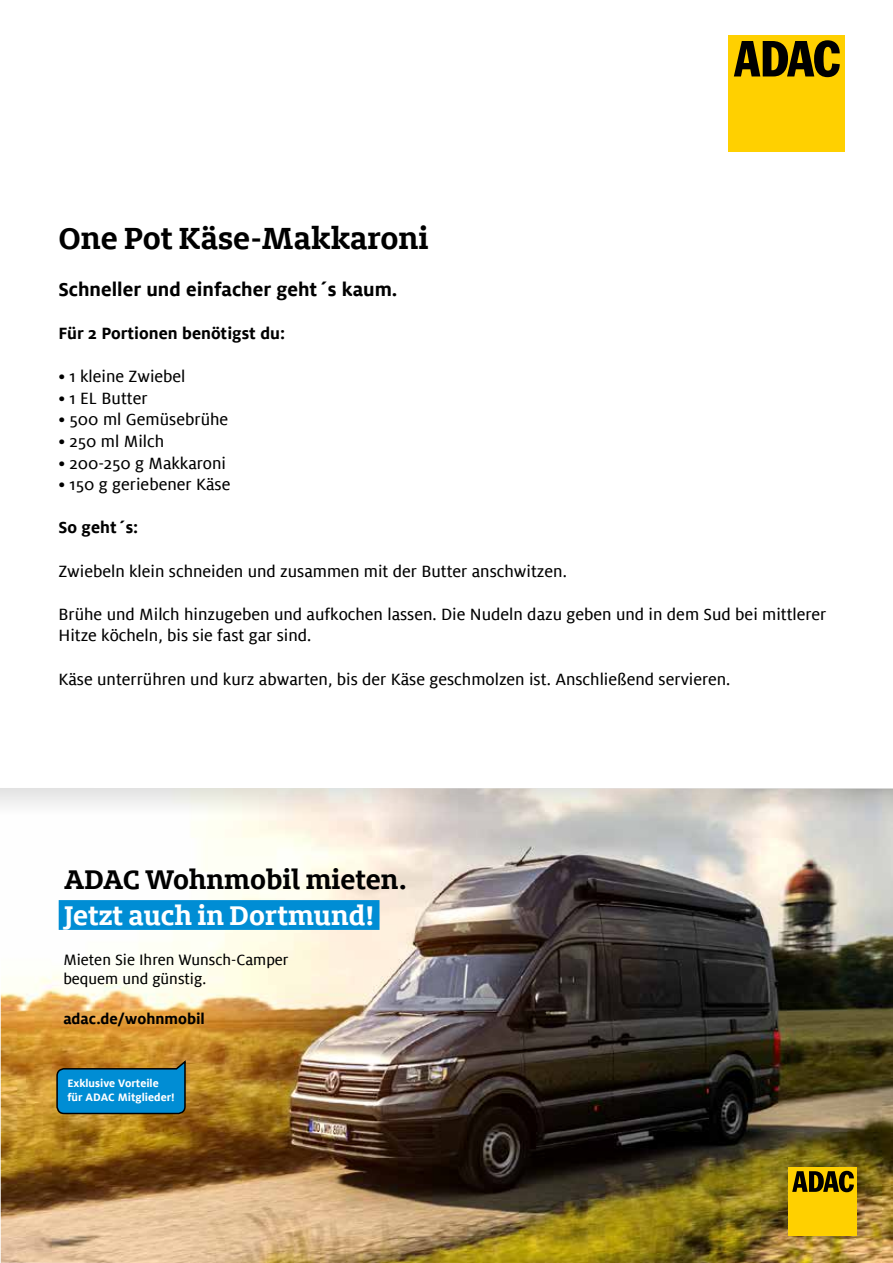
<style>
.page{position:relative;width:893px;height:1263px;background:#fff}
.page>*{position:absolute;margin:0;border:0;box-sizing:border-box;transform-origin:0 0}
.t1{font:700 33.75px "Milo Slab ADAC";color:#000}
.t2{font:700 29.85px "Milo Slab ADAC";color:#000}
.t3{font:700 29.85px "Milo Slab ADAC";color:#fff}
.t4{font:700 21px "Milo ADAC";color:#000}
.t5{font:18px/21.6px "Milo ADAC Text";color:#000}
.t6{font:700 18px "Milo ADAC";color:#000}
.t7{font:16.5px/20px "Milo ADAC Text";color:#000}
.t8{font:700 16.5px "Milo ADAC";color:#000}
.t9{font:700 12px/14.2px "Milo ADAC";color:#fff}
</style>
<div class="page">
<div style="left:728px;top:35px;width:117px;height:117px;background:#ffd000"></div>
<svg style="left:734px;top:40px;width:106px;height:37px"></svg>
<img style="left:1px;top:815px;width:892px;height:448px">
<div style="left:789px;top:1168px;width:68px;height:68px;background:#ffd000"></div>
<svg style="left:792px;top:1171px;width:62px;height:21px"></svg>
<div style="left:59px;top:900px;width:320px;height:30px;background:#008dd4"></div>
<svg style="left:56px;top:1058px;width:130px;height:57px;background:#2580a2"></svg>
<svg style="left:1px;top:788px;width:892px;height:27px;background:#e0dcd6"></svg>
<h1 class="t1" style="left:58px;top:225px;width:372px">One Pot Käse-Makkaroni</h1>
<p class="t4" style="left:58px;top:281px;width:340px">Schneller und einfacher geht´s kaum.</p>
<p class="t6" style="left:58px;top:326px;width:228px">Für 2 Portionen benötigst du:</p>
<p class="t5" style="left:58px;top:367px;width:129px">• 1 kleine Zwiebel</p>
<p class="t5" style="left:58px;top:388px;width:91px">• 1 EL Butter</p>
<p class="t5" style="left:58px;top:410px;width:171px">• 500 ml Gemüsebrühe</p>
<p class="t5" style="left:58px;top:432px;width:107px">• 250 ml Milch</p>
<p class="t5" style="left:58px;top:453px;width:169px">• 200-250 g Makkaroni</p>
<p class="t5" style="left:58px;top:475px;width:173px">• 150 g geriebener Käse</p>
<p class="t6" style="left:58px;top:521px;width:81px">So geht´s:</p>
<p class="t5" style="left:58px;top:561px;width:510px">Zwiebeln klein schneiden und zusammen mit der Butter anschwitzen.</p>
<p class="t5" style="left:58px;top:604px;width:769px">Brühe und Milch hinzugeben und aufkochen lassen. Die Nudeln dazu geben und in dem Sud bei mittlerer<br>Hitze köcheln, bis sie fast gar sind.</p>
<p class="t5" style="left:58px;top:669px;width:673px">Käse unterrühren und kurz abwarten, bis der Käse geschmolzen ist. Anschließend servieren.</p>
<h2 class="t2" style="left:64px;top:868px;width:344px">ADAC Wohnmobil mieten.</h2>
<h2 class="t3" style="left:64px;top:904px;width:312px">Jetzt auch in Dortmund!</h2>
<p class="t7" style="left:63px;top:950px;width:227px">Mieten Sie Ihren Wunsch-Camper bequem und günstig.</p>
<p class="t8" style="left:63px;top:1012px;width:143px">adac.de/wohnmobil</p>
<p class="t9" style="left:67px;top:1077px;width:109px">Exklusive Vorteile für ADAC Mitglieder!</p>
</div>
